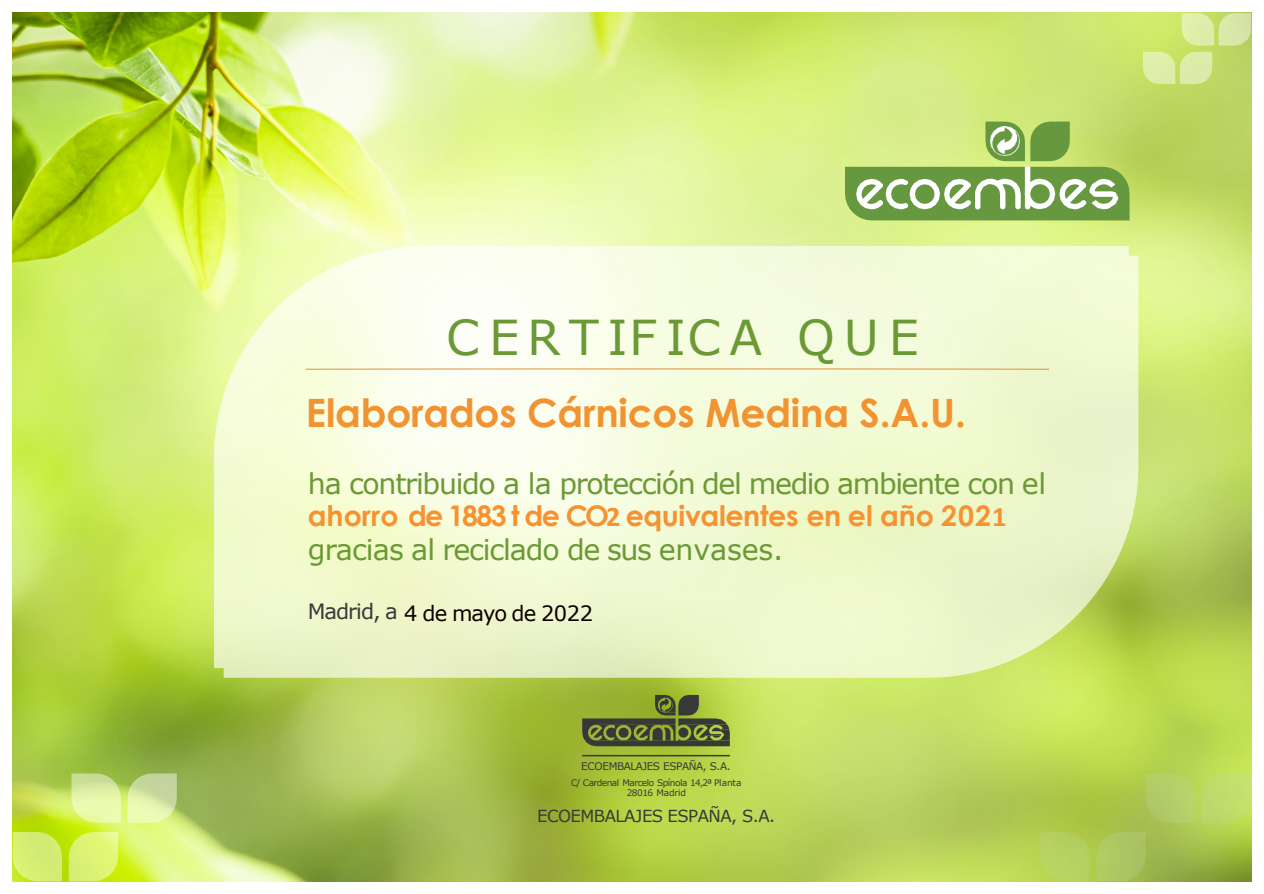
<style>
.page{position:relative;width:1264px;height:894px;background:#fff}
.page>*{position:absolute;margin:0;border:0;box-sizing:border-box;transform-origin:0 0}
.t1{font:48px "Verdana";letter-spacing:.18em;color:#6a9935}
.t2{font:700 39px "Century Gothic";letter-spacing:-.005em;color:#f29332}
.t3{font:28.5px/31.8px "Verdana";letter-spacing:-.045em;color:#6a9935}
.t4{font:21px "Verdana";letter-spacing:-.05em;color:#0a0000}
.t5{font:16.5px "Verdana";letter-spacing:-.035em;color:#383838}
.t6{font:10.5px "Verdana";letter-spacing:-.045em;color:#383838}
.t7{font:9px/10.8px "Verdana";letter-spacing:-.055em;color:#383838;text-align:center}
.s1{font-family:"Century Gothic";font-weight:700;color:#f79231}
.s2{font-family:"Calibri";font-weight:700;color:#f79231}
.s3{color:#383838}
</style>
<div class="page">
<img style="left:13px;top:13px;width:1237px;height:868px">
<svg style="left:214px;top:246px;width:924px;height:431px"></svg>
<svg style="left:1040px;top:831px;width:49px;height:50px"></svg>
<svg style="left:1096px;top:831px;width:49px;height:50px"></svg>
<svg style="left:1145px;top:773px;width:49px;height:49px"></svg>
<svg style="left:1201px;top:773px;width:49px;height:49px"></svg>
<svg style="left:13px;top:831px;width:49px;height:50px"></svg>
<svg style="left:69px;top:831px;width:49px;height:50px"></svg>
<svg style="left:71px;top:773px;width:50px;height:49px"></svg>
<svg style="left:127px;top:773px;width:50px;height:49px"></svg>
<svg style="left:1142px;top:52px;width:69px;height:32px"></svg>
<svg style="left:1181px;top:13px;width:69px;height:33px"></svg>
<svg style="left:844px;top:122px;width:285px;height:98px"></svg>
<svg style="left:582px;top:694px;width:147px;height:52px"></svg>
<hr style="left:582px;top:754px;width:147px;height:2px;background:#383838">
<svg style="left:305px;top:368px;width:744px;height:2px"></svg>
<h2 class="t1" style="left:446px;top:304px;width:474px">CERTIFICA QUE</h2>
<p class="t2" style="left:306px;top:383px;width:661px">Elaborados Cárnicos Medina S.A.U.</p>
<p class="t3" style="left:308px;top:467px;width:739px">ha contribuido a la protección del medio ambiente con el <span class="s1">ahorro de 1883 t de CO</span><span class="s2">2</span> <span class="s1">equivalentes en el año 202</span><span class="s2">1</span></p>
<p class="t3" style="left:308px;top:533px;width:477px">gracias al reciclado de sus envases.</p>
<p class="t4" style="left:308px;top:598px;width:287px"><span class="s3">Madrid, a</span> 4 de mayo de 2022</p>
<p class="t6" style="left:581px;top:758px;width:151px">ECOEMBALAJES ESPAÑA, S.A.</p>
<p class="t7" style="left:571px;top:776px;width:172px">C/ Cardenal Marcelo Spínola 14,2ª Planta<br>28016 Madrid</p>
<p class="t5" style="left:537px;top:804px;width:239px">ECOEMBALAJES ESPAÑA, S.A.</p>
</div>
